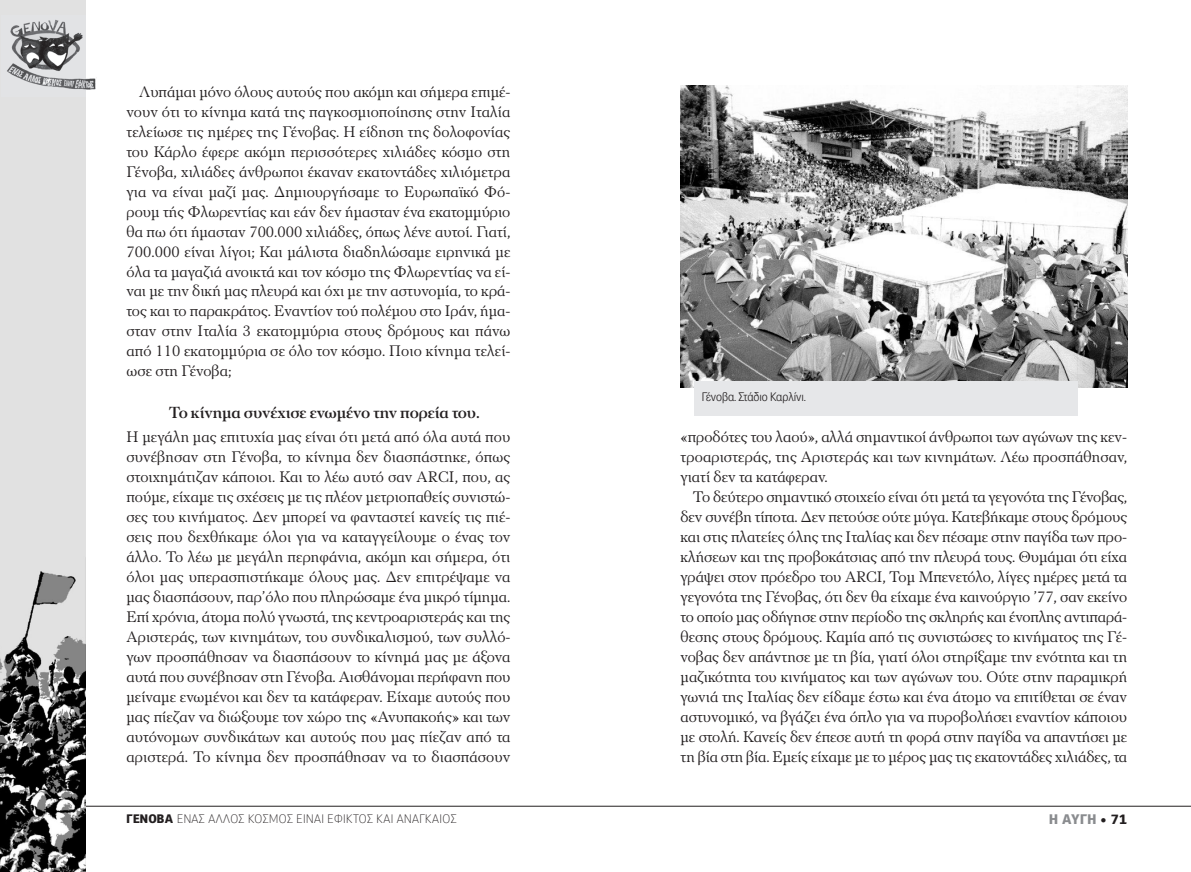
<style>
.page{position:relative;width:1191px;height:872px;background:#fff}
.page>*{position:absolute;margin:0;border:0;box-sizing:border-box;transform-origin:0 0}
.t1{font:500 16.5px "PF Regal Text Pro";letter-spacing:-.005em;color:#231f20}
.t2{font:15.75px/20px "PF Regal Text Pro Regular A";letter-spacing:.005em;color:#231f20;text-align:justify}
.t3{font:900 13.5px "PF Das Grotesk Pro";letter-spacing:.015em;color:#8a8c8f}
.t4{font:100 12px "PF Das Grotesk Pro";letter-spacing:.035em;color:#231f20}
.t5{font:300 12px "PF Das Grotesk Pro";letter-spacing:-.005em;color:#231f20}
.s1{font-weight:900}
.s2{color:#231f20}
</style>
<div class="page">
<hr style="left:55px;top:806px;width:1136px;height:1px;background:#231f20">
<img style="left:0;top:0;width:85px;height:872px">
<img style="left:2px;top:16px;width:94px;height:80px">
<img style="left:680px;top:85px;width:447px;height:302px">
<div style="left:694px;top:380px;width:384px;height:35px;background:#e6e7e9"></div>
<p class="t2" style="left:126px;top:83px;width:385px;text-indent:13px">Λυπάμαι μόνο όλους αυτούς που ακόμη και σήμερα επιμέ&shy;νουν ότι το κίνημα κατά της παγκοσμιοποίησης στην Ιταλία τελείωσε τις ημέρες της Γένοβας. Η είδηση της δολοφονίας του Κάρλο έφερε ακόμη περισσότερες χιλιάδες κόσμο στη Γένοβα, χιλιάδες άνθρωποι έκαναν εκατοντάδες χιλιόμετρα για να είναι μαζί μας. Δημιουργήσαμε το Ευρωπαϊκό Φό&shy;ρουμ τής Φλωρεντίας και εάν δεν ήμασταν ένα εκατομμύριο θα πω ότι ήμασταν 700.000 χιλιάδες, όπως λένε αυτοί. Γιατί, 700.000 είναι λίγοι; Και μάλιστα διαδηλώσαμε ειρηνικά με όλα τα μαγαζιά ανοικτά και τον κόσμο της Φλωρεντίας να εί&shy;ναι με την δική μας πλευρά και όχι με την αστυνομία, το κρά&shy;τος και το παρακράτος. Εναντίον τού πολέμου στο Ιράν, ήμα&shy;σταν στην Ιταλία 3 εκατομμύρια στους δρόμους και πάνω από 110 εκατομμύρια σε όλο τον κόσμο. Ποιο κίνημα τελεί&shy;ωσε στη Γένοβα;</p>
<p class="t1" style="left:169px;top:402px;width:312px">Το κίνημα συνέχισε ενωμένο την πορεία του.</p>
<p class="t2" style="left:126px;top:428px;width:385px">Η μεγάλη μας επιτυχία μας είναι ότι μετά από όλα αυτά που συνέβησαν στη Γένοβα, το κίνημα δεν διασπάστηκε, όπως στοιχημάτιζαν κάποιοι. Και το λέω αυτό σαν ARCI, που, ας πούμε, είχαμε τις σχέσεις με τις πλέον μετριοπαθείς συνιστώ&shy;σες του κινήματος. Δεν μπορεί να φανταστεί κανείς τις πιέ&shy;σεις που δεχθήκαμε όλοι για να καταγγείλουμε ο ένας τον άλλο. Το λέω με μεγάλη περηφάνια, ακόμη και σήμερα, ότι όλοι μας υπερασπιστήκαμε όλους μας. Δεν επιτρέψαμε να μας διασπάσουν, παρ’όλο που πληρώσαμε ένα μικρό τίμημα.<br>Επί χρόνια, άτομα πολύ γνωστά, της κεντροαριστεράς και της Αριστεράς, των κινημάτων, του συνδικαλισμού, των συλλό&shy;γων προσπάθησαν να διασπάσουν το κίνημά μας με άξονα αυτά που συνέβησαν στη Γένοβα. Αισθάνομαι περήφανη που μείναμε ενωμένοι και δεν τα κατάφεραν. Είχαμε αυτούς που μας πίεζαν να διώξουμε τον χώρο της «Ανυπακοής» και των αυτόνομων συνδικάτων και αυτούς που μας πίεζαν από τα αριστερά. Το κίνημα δεν προσπάθησαν να το διασπάσουν</p>
<p class="t4" style="left:126px;top:811px;width:332px"><span class="s1">ΓΕΝΟΒΑ</span> EΝΑΣ ΑΛΛΟΣ ΚΟΣΜΟΣ ΕΙΝΑΙ ΕΦΙΚΤΟΣ ΚΑΙ ΑΝΑΓΚΑΙΟΣ</p>
<p class="t5" style="left:701px;top:390px;width:106px">Γένοβα. Στάδιο Καρλίνι.</p>
<p class="t2" style="left:680px;top:428px;width:448px">«προδότες του λαού», αλλά σημαντικοί άνθρωποι των αγώνων της κεν&shy;τροαριστεράς, της Αριστεράς και των κινημάτων. Λέω προσπάθησαν, γιατί δεν τα κατάφεραν.</p>
<p class="t2" style="left:680px;top:488px;width:448px;text-indent:13px">Το δεύτερο σημαντικό στοιχείο είναι ότι μετά τα γεγονότα της Γένοβας, δεν συνέβη τίποτα. Δεν πετούσε ούτε μύγα. Κατεβήκαμε στους δρόμους και στις πλατείες όλης της Ιταλίας και δεν πέσαμε στην παγίδα των προ&shy;κλήσεων και της προβοκάτσιας από την πλευρά τους. Θυμάμαι ότι είχα γράψει στον πρόεδρο του ARCI, Τομ Μπενετόλο, λίγες ημέρες μετά τα γεγονότα της Γένοβας, ότι δεν θα είχαμε ένα καινούργιο ’77, σαν εκείνο το οποίο μας οδήγησε στην περίοδο της σκληρής και ένοπλης αντιπαρά&shy;θεσης στους δρόμους. Καμία από τις συνιστώσες το κινήματος της Γέ&shy;νοβας δεν απάντησε με τη βία, γιατί όλοι στηρίξαμε την ενότητα και τη μαζικότητα του κινήματος και των αγώνων του. Ούτε στην παραμικρή γωνιά της Ιταλίας δεν είδαμε έστω και ένα άτομο να επιτίθεται σε έναν αστυνομικό, να βγάζει ένα όπλο για να πυροβολήσει εναντίον κάποιου με στολή. Κανείς δεν έπεσε αυτή τη φορά στην παγίδα να απαντήσει με τη βία στη βία. Εμείς είχαμε με το μέρος μας τις εκατοντάδες χιλιάδες, τα</p>
<p class="t3" style="left:1049px;top:811px;width:80px">Η ΑΥΓΗ <span class="s2">• 71</span></p>
</div>
